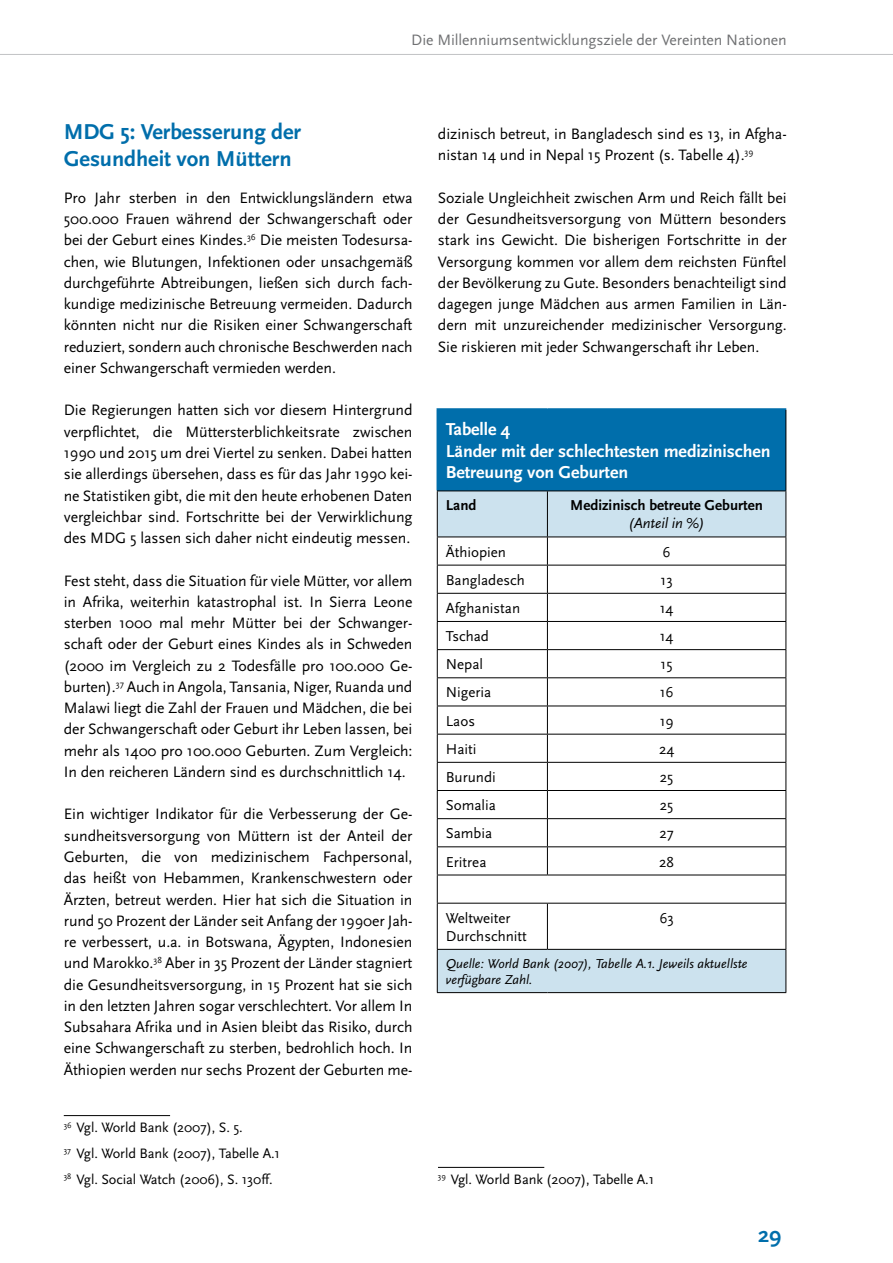
<style>
.page{position:relative;width:893px;height:1263px;background:#fff}
.page>*{position:absolute;margin:0;border:0;box-sizing:border-box;transform-origin:0 0}
.t1{font:700 22.5px/27px "Scala Sans";letter-spacing:-.005em;color:#006eab}
.t2{font:700 18px/21.6px "Scala Sans";letter-spacing:-.005em;color:#fff}
.t3{font:15.75px/21.3px "Scala Sans";letter-spacing:-.005em;color:#000;text-align:justify}
.t4{font:15.75px "Scala Sans";letter-spacing:-.005em;color:#707173}
.t5{font:15px/18px "Scala Sans";color:#000}
.t6{font:700 15px "Scala Sans";color:#000}
.t7{font:italic 15px "Scala Sans";letter-spacing:-.005em;color:#000}
.t8{font:14.25px/25.8px "Scala Sans";letter-spacing:-.005em;color:#000}
.t9{font:italic 13.5px/16.2px "Scala Sans";color:#000}
</style>
<div class="page">
<hr style="left:0;top:54px;width:893px;height:1px;background:#c1c2c4">
<hr style="left:64px;top:1115px;width:106px;height:1px;background:#000">
<hr style="left:438px;top:1167px;width:106px;height:1px;background:#000">
<div style="left:437px;top:409px;width:349px;height:82px;background:#006eab"></div>
<svg style="left:438px;top:491px;width:347px;height:501px"></svg>
<hr style="left:785px;top:410px;width:1px;height:80px;background:#000">
<hr style="left:437px;top:565px;width:110px;height:1px;background:#000">
<hr style="left:547px;top:565px;width:239px;height:1px;background:#000">
<hr style="left:437px;top:593px;width:110px;height:1px;background:#000">
<hr style="left:547px;top:593px;width:239px;height:1px;background:#000">
<hr style="left:437px;top:621px;width:110px;height:1px;background:#000">
<hr style="left:547px;top:621px;width:239px;height:1px;background:#000">
<hr style="left:437px;top:649px;width:110px;height:1px;background:#000">
<hr style="left:547px;top:649px;width:239px;height:1px;background:#000">
<hr style="left:437px;top:706px;width:110px;height:1px;background:#000">
<hr style="left:547px;top:706px;width:239px;height:1px;background:#000">
<hr style="left:437px;top:734px;width:110px;height:1px;background:#000">
<hr style="left:547px;top:734px;width:239px;height:1px;background:#000">
<hr style="left:437px;top:762px;width:110px;height:1px;background:#000">
<hr style="left:547px;top:762px;width:239px;height:1px;background:#000">
<hr style="left:437px;top:790px;width:110px;height:1px;background:#000">
<hr style="left:547px;top:790px;width:239px;height:1px;background:#000">
<hr style="left:437px;top:818px;width:110px;height:1px;background:#000">
<hr style="left:547px;top:818px;width:239px;height:1px;background:#000">
<hr style="left:437px;top:846px;width:110px;height:1px;background:#000">
<hr style="left:547px;top:846px;width:239px;height:1px;background:#000">
<svg style="left:547px;top:538px;width:1px;height:337px"></svg>
<hr style="left:437px;top:875px;width:110px;height:1px;background:#000">
<svg style="left:437px;top:538px;width:1px;height:365px"></svg>
<hr style="left:547px;top:875px;width:239px;height:1px;background:#000">
<svg style="left:785px;top:538px;width:1px;height:365px"></svg>
<hr style="left:437px;top:903px;width:110px;height:1px;background:#000">
<hr style="left:437px;top:903px;width:1px;height:46px;background:#000">
<hr style="left:547px;top:903px;width:239px;height:1px;background:#000">
<hr style="left:547px;top:903px;width:1px;height:46px;background:#000">
<hr style="left:785px;top:903px;width:1px;height:46px;background:#000">
<hr style="left:436px;top:408px;width:111px;height:2px;background:#006eab">
<hr style="left:436px;top:410px;width:2px;height:80px;background:#006eab">
<hr style="left:547px;top:408px;width:239px;height:2px;background:#006eab">
<hr style="left:437px;top:677px;width:110px;height:1px;background:#000">
<hr style="left:547px;top:677px;width:239px;height:1px;background:#000">
<hr style="left:437px;top:490px;width:110px;height:1px;background:#000">
<hr style="left:437px;top:491px;width:1px;height:46px;background:#000">
<hr style="left:437px;top:537px;width:110px;height:1px;background:#000">
<hr style="left:547px;top:490px;width:239px;height:1px;background:#000">
<hr style="left:547px;top:491px;width:1px;height:46px;background:#000">
<hr style="left:785px;top:491px;width:1px;height:46px;background:#000">
<hr style="left:547px;top:537px;width:239px;height:1px;background:#000">
<hr style="left:437px;top:949px;width:110px;height:1px;background:#000">
<hr style="left:437px;top:950px;width:1px;height:42px;background:#000">
<hr style="left:547px;top:949px;width:239px;height:1px;background:#000">
<hr style="left:785px;top:950px;width:1px;height:42px;background:#000">
<hr style="left:437px;top:992px;width:110px;height:1px;background:#000">
<hr style="left:547px;top:992px;width:239px;height:1px;background:#000">
<p class="t4" style="left:411px;top:31px;width:377px">Die Millenniumsentwicklungsziele der Vereinten Nationen</p>
<h1 class="t1" style="left:64px;top:119px;width:239px">MDG 5: Verbesserung der<br>Gesundheit von Müttern</h1>
<p class="t3" style="left:64px;top:187px;width:350px">Pro Jahr sterben in den Entwicklungsländern etwa 500.000 Frauen während der Schwangerschaft oder bei der Geburt eines Kindes.<sup>36</sup> Die meisten Todesursa&shy;chen, wie Blutungen, Infektionen oder unsachgemäß durchgeführte Abtreibungen, ließen sich durch fach&shy;kundige medizinische Betreuung vermeiden. Dadurch könnten nicht nur die Risiken einer Schwangerschaft reduziert, sondern auch chronische Beschwerden nach einer Schwangerschaft vermieden werden.</p>
<p class="t3" style="left:64px;top:400px;width:350px">Die Regierungen hatten sich vor diesem Hintergrund verpflichtet, die Müttersterblichkeitsrate zwischen 1990 und 2015 um drei Viertel zu senken. Dabei hatten sie allerdings übersehen, dass es für das Jahr 1990 kei&shy;ne Statistiken gibt, die mit den heute erhobenen Daten vergleichbar sind. Fortschritte bei der Verwirklichung des MDG 5 lassen sich daher nicht eindeutig messen.</p>
<p class="t3" style="left:64px;top:570px;width:350px">Fest steht, dass die Situation für viele Mütter, vor allem in Afrika, weiterhin katastrophal ist. In Sierra Leone sterben 1000 mal mehr Mütter bei der Schwanger&shy;schaft oder der Geburt eines Kindes als in Schweden (2000 im Vergleich zu 2 Todesfälle pro 100.000 Ge&shy;burten).<sup>37</sup> Auch in Angola, Tansania, Niger, Ruanda und Malawi liegt die Zahl der Frauen und Mädchen, die bei der Schwangerschaft oder Geburt ihr Leben lassen, bei mehr als 1400 pro 100.000 Geburten. Zum Vergleich:<br>In den reicheren Ländern sind es durchschnittlich 14.</p>
<p class="t3" style="left:64px;top:804px;width:350px">Ein wichtiger Indikator für die Verbesserung der Ge&shy;sundheitsversorgung von Müttern ist der Anteil der Geburten, die von medizinischem Fachpersonal, das heißt von Hebammen, Krankenschwestern oder Ärzten, betreut werden. Hier hat sich die Situation in rund 50 Prozent der Länder seit Anfang der 1990er Jah&shy;re verbessert, u.a. in Botswana, Ägypten, Indonesien und Marokko.<sup>38</sup> Aber in 35 Prozent der Länder stagniert die Gesundheitsversorgung, in 15 Prozent hat sie sich in den letzten Jahren sogar verschlechtert. Vor allem In Subsahara Afrika und in Asien bleibt das Risiko, durch eine Schwangerschaft zu sterben, bedrohlich hoch. In Äthiopien werden nur sechs Prozent der Geburten me-</p>
<p class="t8" style="left:64px;top:1115px;width:218px"><sup>36</sup> Vgl. World Bank (2007), S. 5.<br><sup>37</sup> Vgl. World Bank (2007), Tabelle A.1<br><sup>38</sup> Vgl. Social Watch (2006), S. 130ff.</p>
<p class="t3" style="left:438px;top:124px;width:350px">dizinisch betreut, in Bangladesch sind es 13, in Afgha&shy;nistan 14 und in Nepal 15 Prozent (s. Tabelle 4).<sup>39</sup></p>
<p class="t3" style="left:438px;top:187px;width:350px">Soziale Ungleichheit zwischen Arm und Reich fällt bei der Gesundheitsversorgung von Müttern besonders stark ins Gewicht. Die bisherigen Fortschritte in der Versorgung kommen vor allem dem reichsten Fünftel der Bevölkerung zu Gute. Besonders benachteiligt sind dagegen junge Mädchen aus armen Familien in Län&shy;dern mit unzureichender medizinischer Versorgung.<br>Sie riskieren mit jeder Schwangerschaft ihr Leben.</p>
<p class="t2" style="left:446px;top:419px;width:326px">Tabelle 4<br>Länder mit der schlechtesten medizinischen<br>Betreuung von Geburten</p>
<p class="t6" style="left:446px;top:497px;width:32px">Land</p>
<p class="t6" style="left:570px;top:497px;width:194px">Medizinisch betreute Geburten</p>
<p class="t7" style="left:629px;top:515px;width:78px">(Anteil in %)</p>
<p class="t5" style="left:446px;top:543px;width:62px">Äthiopien</p>
<p class="t5" style="left:663px;top:543px;width:10px">6</p>
<p class="t5" style="left:446px;top:571px;width:81px">Bangladesch</p>
<p class="t5" style="left:660px;top:571px;width:14px">13</p>
<p class="t5" style="left:446px;top:599px;width:76px">Afghanistan</p>
<p class="t5" style="left:660px;top:599px;width:15px">14</p>
<p class="t5" style="left:446px;top:627px;width:45px">Tschad</p>
<p class="t5" style="left:660px;top:627px;width:15px">14</p>
<p class="t5" style="left:446px;top:656px;width:39px">Nepal</p>
<p class="t5" style="left:661px;top:656px;width:14px">15</p>
<p class="t5" style="left:446px;top:684px;width:47px">Nigeria</p>
<p class="t5" style="left:660px;top:684px;width:16px">16</p>
<p class="t5" style="left:446px;top:712px;width:31px">Laos</p>
<p class="t5" style="left:660px;top:712px;width:16px">19</p>
<p class="t5" style="left:446px;top:740px;width:32px">Haiti</p>
<p class="t5" style="left:659px;top:740px;width:17px">24</p>
<p class="t5" style="left:446px;top:768px;width:52px">Burundi</p>
<p class="t5" style="left:660px;top:768px;width:15px">25</p>
<p class="t5" style="left:446px;top:796px;width:52px">Somalia</p>
<p class="t5" style="left:660px;top:796px;width:15px">25</p>
<p class="t5" style="left:446px;top:825px;width:48px">Sambia</p>
<p class="t5" style="left:659px;top:825px;width:16px">27</p>
<p class="t5" style="left:446px;top:853px;width:42px">Eritrea</p>
<p class="t5" style="left:659px;top:853px;width:16px">28</p>
<p class="t5" style="left:446px;top:909px;width:83px">Weltweiter<br>Durchschnitt</p>
<p class="t5" style="left:659px;top:909px;width:16px">63</p>
<p class="t9" style="left:446px;top:956px;width:303px">Quelle: World Bank (2007), Tabelle A.1. Jeweils aktuellste verfügbare Zahl.</p>
<p class="t8" style="left:438px;top:1167px;width:218px"><sup>39</sup> Vgl. World Bank (2007), Tabelle A.1</p>
<h1 class="t1" style="left:758px;top:1222px;width:25px">29</h1>
</div>
